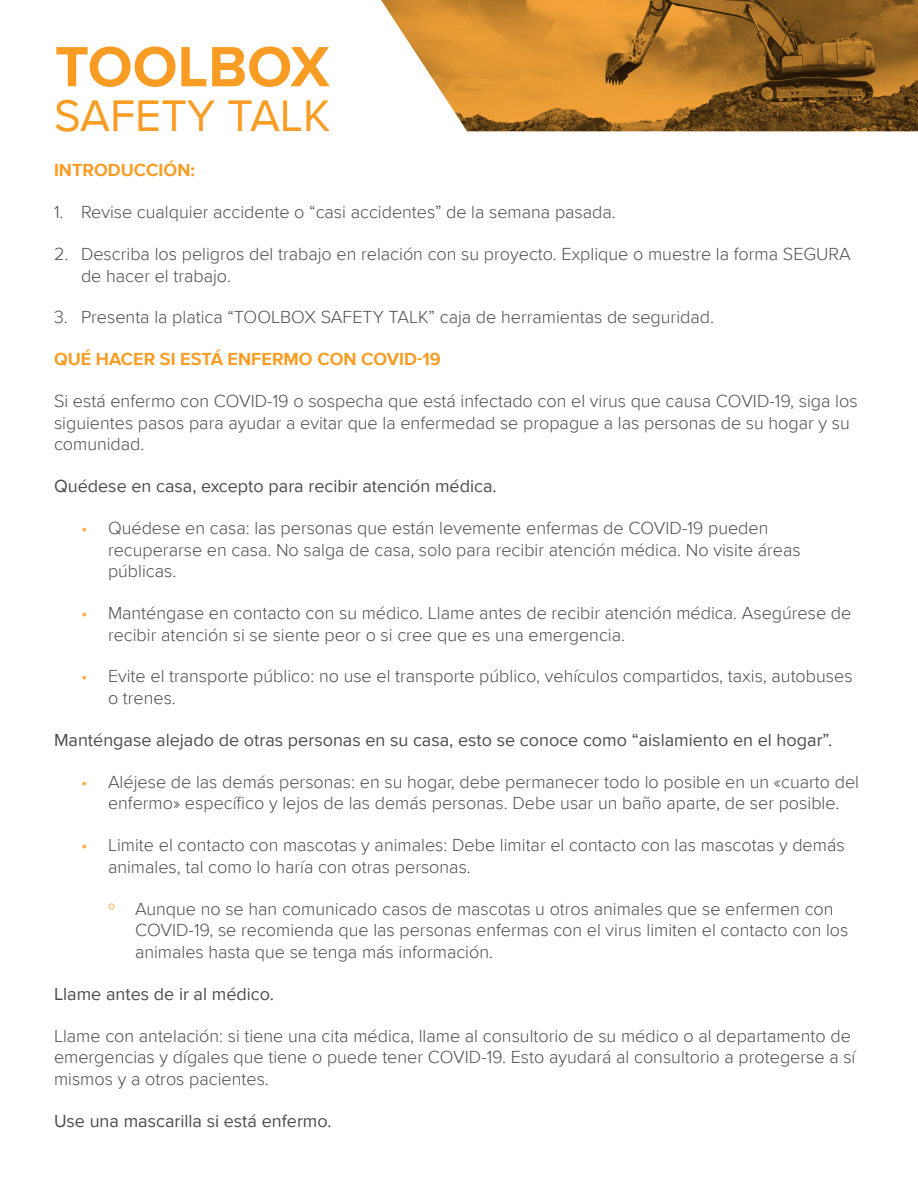
<style>
.page{position:relative;width:918px;height:1188px;background:#fff}
.page>*{position:absolute;margin:0;border:0;box-sizing:border-box;transform-origin:0 0}
.t1{font:700 58.8px "Proxima Nova";color:#f89c23}
.t2{font:45.45px "Proxima Nova";color:#f89c23}
.Bullet_Point{font:300 18px/21.6px "Proxima Nova";color:#4b4c4d}
.Bullet_Point-2{font:18px "Proxima Nova";color:#4b4c4d}
.Body{font:700 18px "Proxima Nova";color:#f89c23}
.s1{color:#faa945}
</style>
<div class="page">
<svg style="left:381px;top:0;width:537px;height:131px;background:#b27e38"></svg>
<h1 class="t1" style="left:55px;top:23px;width:276px">TOOLBOX</h1>
<h2 class="t2" style="left:54px;top:82px;width:278px">SAFETY TALK</h2>
<p class="Body" style="left:54px;top:157px;width:142px">INTRODUCCIÓN:</p>
<p class="Bullet_Point" style="left:54px;top:200px;width:563px">1. Revise cualquier accidente o “casi accidentes” de la semana pasada.</p>
<p class="Bullet_Point" style="left:81px;top:242px;width:771px;text-indent:-27px">2. Describa los peligros del trabajo en relación con su proyecto. Explique o muestre la forma SEGURA de hacer el trabajo.</p>
<p class="Bullet_Point" style="left:54px;top:306px;width:662px">3. Presenta la platica “TOOLBOX SAFETY TALK” caja de herramientas de seguridad.</p>
<p class="Body" style="left:54px;top:346px;width:388px">QUÉ HACER SI ESTÁ ENFERMO CON COVID-19</p>
<p class="Bullet_Point" style="left:54px;top:389px;width:805px">Si está enfermo con COVID-19 o sospecha que está infectado con el virus que causa COVID-19, siga los siguientes pasos para ayudar a evitar que la enfermedad se propague a las personas de su hogar y su comunidad.</p>
<p class="Bullet_Point-2" style="left:54px;top:473px;width:444px">Quédese en casa, excepto para recibir atención médica.</p>
<p class="Bullet_Point" style="left:108px;top:516px;width:694px;text-indent:-27px"><span class="s1">•</span> Quédese en casa: las personas que están levemente enfermas de COVID-19 pueden recuperarse en casa. No salga de casa, solo para recibir atención médica. No visite áreas públicas.</p>
<p class="Bullet_Point" style="left:108px;top:601px;width:745px;text-indent:-27px"><span class="s1">•</span> Manténgase en contacto con su médico. Llame antes de recibir atención médica. Asegúrese de recibir atención si se siente peor o si cree que es una emergencia.</p>
<p class="Bullet_Point" style="left:108px;top:665px;width:746px;text-indent:-27px"><span class="s1">•</span> Evite el transporte público: no use el transporte público, vehículos compartidos, taxis, autobuses o trenes.</p>
<p class="Bullet_Point-2" style="left:54px;top:726px;width:780px">Manténgase alejado de otras personas en su casa, esto se conoce como “aislamiento en el hogar”.</p>
<p class="Bullet_Point" style="left:81px;top:770px;width:780px;text-align:center"><span class="s1">•</span> Aléjese de las demás personas: en su hogar, debe permanecer todo lo posible en un «cuarto del enfermo» específico y lejos de las demás personas. Debe usar un baño aparte, de ser posible.</p>
<p class="Bullet_Point" style="left:108px;top:834px;width:738px;text-indent:-27px"><span class="s1">•</span> Limite el contacto con mascotas y animales: Debe limitar el contacto con las mascotas y demás animales, tal como lo haría con otras personas.</p>
<p class="Bullet_Point" style="left:135px;top:897px;width:715px;text-indent:-27px"><span class="s1">º</span> Aunque no se han comunicado casos de mascotas u otros animales que se enfermen con<br>COVID-19, se recomienda que las personas enfermas con el virus limiten el contacto con los animales hasta que se tenga más información.</p>
<p class="Bullet_Point-2" style="left:54px;top:980px;width:222px">Llame antes de ir al médico.</p>
<p class="Bullet_Point" style="left:54px;top:1024px;width:803px">Llame con antelación: si tiene una cita médica, llame al consultorio de su médico o al departamento de emergencias y dígales que tiene o puede tener COVID-19. Esto ayudará al consultorio a protegerse a sí mismos y a otros pacientes.</p>
<p class="Bullet_Point-2" style="left:54px;top:1107px;width:279px">Use una mascarilla si está enfermo.</p>
</div>
